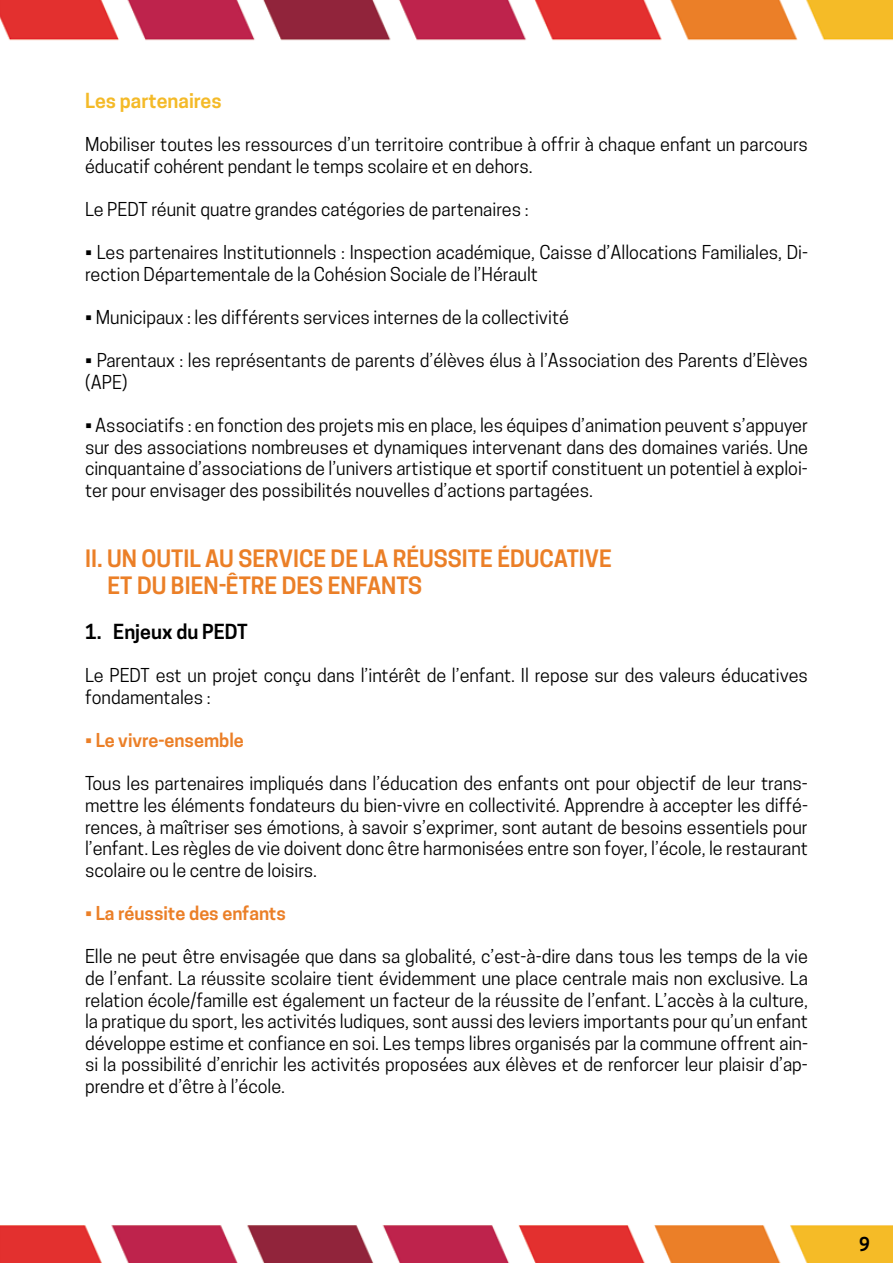
<style>
.page{position:relative;width:893px;height:1263px;background:#fff}
.page>*{position:absolute;margin:0;border:0;box-sizing:border-box;transform-origin:0 0}
.t1{font:600 22.5px/27px "Cooper Hewitt";color:#eb7f27}
.t2{font:600 19.5px "Cooper Hewitt";color:#f4ba28}
.t3{font:600 19.5px "Cooper Hewitt";color:#000}
.t4{font:18px/21.6px "Cooper Hewitt";color:#000}
.t5{font:600 18px "Cooper Hewitt";color:#eb7f27}
.t6{font:600 18px "Cooper Hewitt";color:#000}
.s1{font-weight:400}
</style>
<div class="page">
<img style="left:0;top:0;width:893px;height:1263px">
<p class="t2" style="left:85px;top:89px;width:138px">Les partenaires</p>
<p class="t4" style="left:85px;top:134px;width:724px">Mobiliser toutes les ressources d’un territoire contribue à offrir à chaque enfant un parcours éducatif cohérent pendant le temps scolaire et en dehors.</p>
<p class="t4" style="left:85px;top:199px;width:445px">Le PEDT réunit quatre grandes catégories de partenaires :</p>
<p class="t4" style="left:85px;top:242px;width:724px">• Les partenaires Institutionnels : Inspection académique, Caisse d’Allocations Familiales, Di&shy;rection Départementale de la Cohésion Sociale de l’Hérault</p>
<p class="t4" style="left:85px;top:307px;width:485px">• Municipaux : les différents services internes de la collectivité</p>
<p class="t4" style="left:85px;top:350px;width:724px">• Parentaux : les représentants de parents d’élèves élus à l’Association des Parents d’Elèves (APE)</p>
<p class="t4" style="left:85px;top:415px;width:724px;text-align:justify">• Associatifs : en fonction des projets mis en place, les équipes d’animation peuvent s’appuyer sur des associations nombreuses et dynamiques intervenant dans des domaines variés. Une cinquantaine d’associations de l’univers artistique et sportif constituent un potentiel à exploi&shy;ter pour envisager des possibilités nouvelles d’actions partagées.</p>
<p class="t1" style="left:108px;top:545px;width:506px;text-indent:-22px">II. UN OUTIL AU SERVICE DE LA RÉUSSITE ÉDUCATIVE<br>ET DU BIEN-ÊTRE DES ENFANTS</p>
<p class="t3" style="left:85px;top:620px;width:164px">1. Enjeux du PEDT</p>
<p class="t4" style="left:85px;top:665px;width:724px">Le PEDT est un projet conçu dans l’intérêt de l’enfant. Il repose sur des valeurs éducatives fondamentales :</p>
<p class="t5" style="left:85px;top:730px;width:160px"><span class="s1">•</span> Le vivre-ensemble</p>
<p class="t4" style="left:85px;top:773px;width:724px;text-align:justify">Tous les partenaires impliqués dans l’éducation des enfants ont pour objectif de leur trans&shy;mettre les éléments fondateurs du bien-vivre en collectivité. Apprendre à accepter les diffé&shy;rences, à maîtriser ses émotions, à savoir s’exprimer, sont autant de besoins essentiels pour l’enfant. Les règles de vie doivent donc être harmonisées entre son foyer, l’école, le restaurant scolaire ou le centre de loisirs.</p>
<p class="t5" style="left:85px;top:903px;width:202px"><span class="s1">•</span> La réussite des enfants</p>
<p class="t4" style="left:85px;top:946px;width:724px;text-align:justify">Elle ne peut être envisagée que dans sa globalité, c’est-à-dire dans tous les temps de la vie de l’enfant. La réussite scolaire tient évidemment une place centrale mais non exclusive. La relation école/famille est également un facteur de la réussite de l’enfant. L’accès à la culture, la pratique du sport, les activités ludiques, sont aussi des leviers importants pour qu’un enfant développe estime et confiance en soi. Les temps libres organisés par la commune offrent ain&shy;si la possibilité d’enrichir les activités proposées aux élèves et de renforcer leur plaisir d’ap&shy;prendre et d’être à l’école.</p>
<p class="t6" style="left:859px;top:1233px;width:12px">9</p>
</div>
